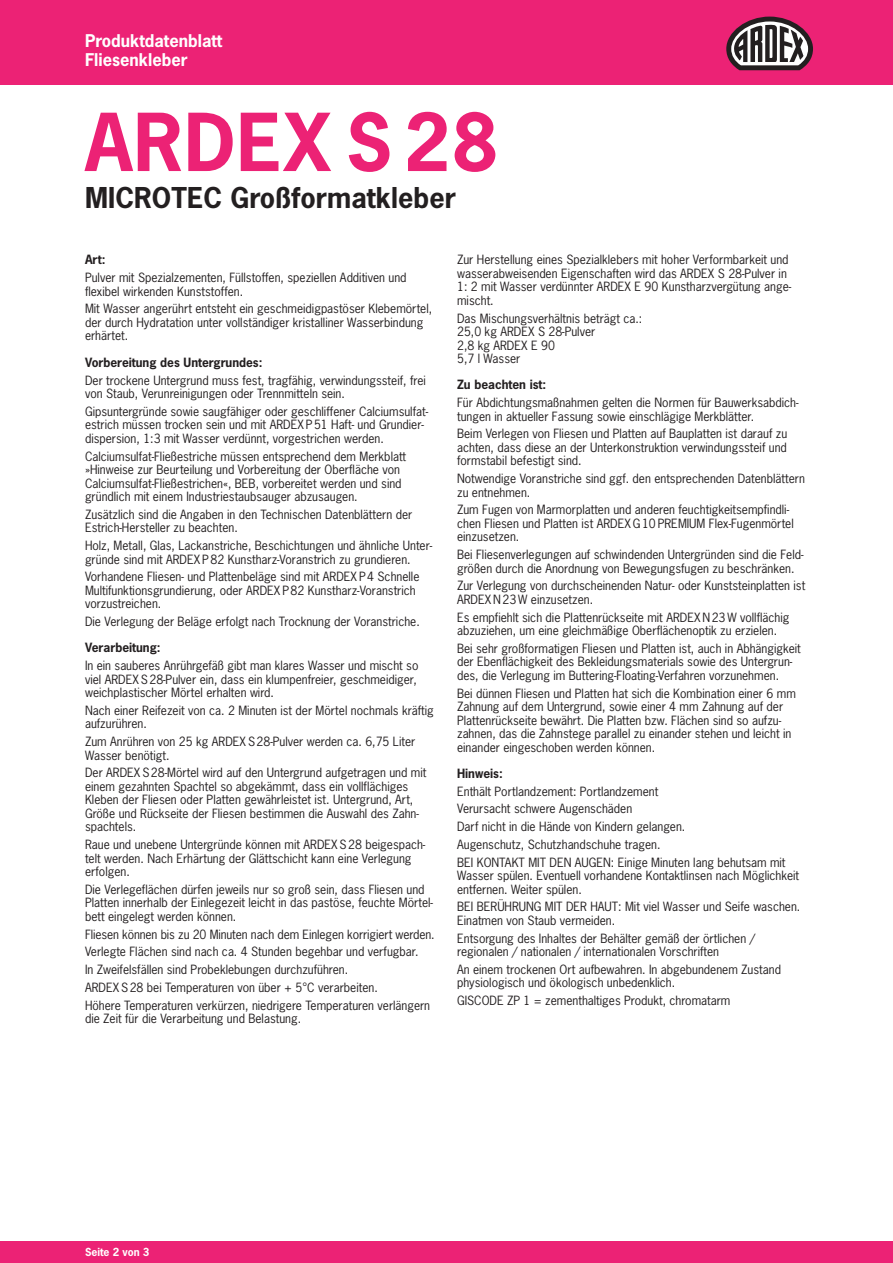
<style>
.page{position:relative;width:893px;height:1263px;background:#fff}
.page>*{position:absolute;margin:0;border:0;box-sizing:border-box;transform-origin:0 0}
.t1{font:700 75px "News Gothic Std";letter-spacing:.015em;color:#ec2275}
.t2{font:700 27px "News Gothic Std";letter-spacing:.005em;color:#231f20}
.t3{font:700 16.5px/19.5px "News Gothic Std";color:#fff}
.t4{font:12px/13.5px "News Gothic Std";color:#231f20}
.t5{font:700 12px "News Gothic Std";color:#231f20}
.t6{font:700 10.5px "News Gothic Std";color:#fff}
</style>
<div class="page">
<div style="left:0;top:0;width:893px;height:85px;background:#ec2275"></div>
<div style="left:0;top:1242px;width:893px;height:21px;background:#ec2275"></div>
<svg style="left:726px;top:17px;width:87px;height:53px"></svg>
<h3 class="t3" style="left:85px;top:31px;width:139px">Produktdatenblatt<br>Fliesenkleber</h3>
<h1 class="t1" style="left:85px;top:93px;width:415px">ARDEX S28</h1>
<h2 class="t2" style="left:85px;top:180px;width:373px">MICROTEC Großformatkleber</h2>
<p class="t5" style="left:85px;top:252px;width:22px">Art:</p>
<p class="t4" style="left:85px;top:271px;width:323px">Pulver mit Spezialzementen, Füllstoffen, speziellen Additiven und flexibel wirkenden Kunststoffen.</p>
<p class="t4" style="left:85px;top:302px;width:349px">Mit Wasser angerührt entsteht ein geschmeidigpastöser Klebemörtel, der durch Hydratation unter vollständiger kristalliner Wasserbindung erhärtet.</p>
<p class="t5" style="left:85px;top:354px;width:179px">Vorbereitung des Untergrundes:</p>
<p class="t4" style="left:85px;top:373px;width:342px">Der trockene Untergrund muss fest, tragfähig, verwindungssteif, frei von Staub, Verunreinigungen oder Trennmitteln sein.</p>
<p class="t4" style="left:85px;top:404px;width:345px">Gipsuntergründe sowie saugfähiger oder geschliffener Calciumsulfat&shy;estrich müssen trocken sein und mit ARDEX P51 Haft- und Grundier&shy;dispersion, 1:3 mit Wasser verdünnt, vorgestrichen werden.</p>
<p class="t4" style="left:85px;top:449px;width:323px">Calciumsulfat-Fließestriche müssen entsprechend dem Merkblatt »Hinweise zur Beurteilung und Vorbereitung der Oberfläche von Calciumsulfat-Fließestrichen«, BEB, vorbereitet werden und sind gründlich mit einem Industriestaubsauger abzusaugen.</p>
<p class="t4" style="left:85px;top:507px;width:329px">Zusätzlich sind die Angaben in den Technischen Datenblättern der<br>Estrich-Hersteller zu beachten.</p>
<p class="t4" style="left:85px;top:539px;width:349px">Holz, Metall, Glas, Lackanstriche, Beschichtungen und ähnliche Unter&shy;gründe sind mit ARDEX P82 Kunstharz-Voranstrich zu grundieren.</p>
<p class="t4" style="left:85px;top:570px;width:336px">Vorhandene Fliesen- und Plattenbeläge sind mit ARDEX P4 Schnelle<br>Multifunktionsgrundierung, oder ARDEX P82 Kunstharz-Voranstrich vorzustreichen.</p>
<p class="t4" style="left:85px;top:615px;width:336px">Die Verlegung der Beläge erfolgt nach Trocknung der Voranstriche.</p>
<p class="t5" style="left:85px;top:640px;width:77px">Verarbeitung:</p>
<p class="t4" style="left:85px;top:659px;width:335px;text-align:justify">In ein sauberes Anrührgefäß gibt man klares Wasser und mischt so viel ARDEX S28-Pulver ein, dass ein klumpenfreier, geschmeidiger, weichplastischer Mörtel erhalten wird.</p>
<p class="t4" style="left:85px;top:703px;width:350px">Nach einer Reifezeit von ca. 2 Minuten ist der Mörtel nochmals kräftig aufzurühren.</p>
<p class="t4" style="left:85px;top:735px;width:332px">Zum Anrühren von 25 kg ARDEX S28-Pulver werden ca. 6,75 Liter<br>Wasser benötigt.</p>
<p class="t4" style="left:85px;top:766px;width:343px">Der ARDEX S28-Mörtel wird auf den Untergrund aufgetragen und mit einem gezahnten Spachtel so abgekämmt, dass ein vollflächiges Kleben der Fliesen oder Platten gewährleistet ist. Untergrund, Art, Größe und Rückseite der Fliesen bestimmen die Auswahl des Zahn&shy;spachtels.</p>
<p class="t4" style="left:85px;top:838px;width:342px">Raue und unebene Untergründe können mit ARDEX S28 beigespach&shy;telt werden. Nach Erhärtung der Glättschicht kann eine Verlegung erfolgen.</p>
<p class="t4" style="left:85px;top:882px;width:349px">Die Verlegeflächen dürfen jeweils nur so groß sein, dass Fliesen und<br>Platten innerhalb der Einlegezeit leicht in das pastöse, feuchte Mörtel&shy;bett eingelegt werden können.</p>
<p class="t4" style="left:85px;top:925px;width:351px;line-height:17.7px">Fliesen können bis zu 20 Minuten nach dem Einlegen korrigiert werden.<br>Verlegte Flächen sind nach ca. 4 Stunden begehbar und verfugbar.<br>In Zweifelsfällen sind Probeklebungen durchzuführen.<br>ARDEX S28 bei Temperaturen von über + 5°C verarbeiten.<br>Höhere Temperaturen verkürzen, niedrigere Temperaturen verlängern</p>
<p class="t4" style="left:85px;top:1012px;width:218px">die Zeit für die Verarbeitung und Belastung.</p>
<p class="t4" style="left:457px;top:253px;width:336px">Zur Herstellung eines Spezialklebers mit hoher Verformbarkeit und wasserabweisenden Eigenschaften wird das ARDEX S 28-Pulver in 1: 2 mit Wasser verdünnter ARDEX E 90 Kunstharzvergütung ange&shy;mischt.</p>
<p class="t4" style="left:457px;top:311px;width:187px">Das Mischungsverhältnis beträgt ca.:<br>25,0 kg ARDEX S 28-Pulver<br>2,8 kg ARDEX E 90<br>5,7 l Wasser</p>
<p class="t5" style="left:457px;top:377px;width:91px">Zu beachten ist:</p>
<p class="t4" style="left:457px;top:396px;width:343px">Für Abdichtungsmaßnahmen gelten die Normen für Bauwerksabdich&shy;tungen in aktueller Fassung sowie einschlägige Merkblätter.</p>
<p class="t4" style="left:457px;top:427px;width:332px;text-align:justify">Beim Verlegen von Fliesen und Platten auf Bauplatten ist darauf zu achten, dass diese an der Unterkonstruktion verwindungssteif und formstabil befestigt sind.</p>
<p class="t4" style="left:457px;top:472px;width:349px">Notwendige Voranstriche sind ggf. den entsprechenden Datenblättern zu entnehmen.</p>
<p class="t4" style="left:457px;top:503px;width:338px">Zum Fugen von Marmorplatten und anderen feuchtigkeitsempfindli&shy;chen Fliesen und Platten ist ARDEX G10 PREMIUM Flex-Fugenmörtel einzusetzen.</p>
<p class="t4" style="left:457px;top:548px;width:348px">Bei Fliesenverlegungen auf schwindenden Untergründen sind die Feld&shy;größen durch die Anordnung von Bewegungsfugen zu beschränken.</p>
<p class="t4" style="left:457px;top:579px;width:350px">Zur Verlegung von durchscheinenden Natur- oder Kunststeinplatten ist<br>ARDEX N23 W einzusetzen.</p>
<p class="t4" style="left:457px;top:610px;width:334px">Es empfiehlt sich die Plattenrückseite mit ARDEX N23 W vollflächig abzuziehen, um eine gleichmäßige Oberflächenoptik zu erzielen.</p>
<p class="t4" style="left:457px;top:641px;width:345px">Bei sehr großformatigen Fliesen und Platten ist, auch in Abhängigkeit der Ebenflächigkeit des Bekleidungsmaterials sowie des Untergrun&shy;des, die Verlegung im Buttering-Floating-Verfahren vorzunehmen.</p>
<p class="t4" style="left:457px;top:686px;width:340px">Bei dünnen Fliesen und Platten hat sich die Kombination einer 6 mm Zahnung auf dem Untergrund, sowie einer 4 mm Zahnung auf der Plattenrückseite bewährt. Die Platten bzw. Flächen sind so aufzu&shy;zahnen, das die Zahnstege parallel zu einander stehen und leicht in einander eingeschoben werden können.</p>
<p class="t5" style="left:457px;top:765px;width:47px">Hinweis:</p>
<p class="t4" style="left:457px;top:782px;width:330px;line-height:17.7px">Enthält Portlandzement: Portlandzement<br>Verursacht schwere Augenschäden<br>Darf nicht in die Hände von Kindern gelangen.<br>Augenschutz, Schutzhandschuhe tragen.<br>BEI KONTAKT MIT DEN AUGEN: Einige Minuten lang behutsam mit</p>
<p class="t4" style="left:457px;top:869px;width:344px">Wasser spülen. Eventuell vorhandene Kontaktlinsen nach Möglichkeit entfernen. Weiter spülen.</p>
<p class="t4" style="left:457px;top:900px;width:345px">BEI BERÜHRUNG MIT DER HAUT: Mit viel Wasser und Seife waschen.<br>Einatmen von Staub vermeiden.</p>
<p class="t4" style="left:457px;top:931px;width:299px">Entsorgung des Inhaltes der Behälter gemäß der örtlichen / regionalen / nationalen / internationalen Vorschriften</p>
<p class="t4" style="left:457px;top:962px;width:325px">An einem trockenen Ort aufbewahren. In abgebundenem Zustand physiologisch und ökologisch unbedenklich.</p>
<p class="t4" style="left:457px;top:994px;width:275px">GISCODE ZP 1 = zementhaltiges Produkt, chromatarm</p>
<p class="t6" style="left:85px;top:1245px;width:66px">Seite 2 von 3</p>
</div>
